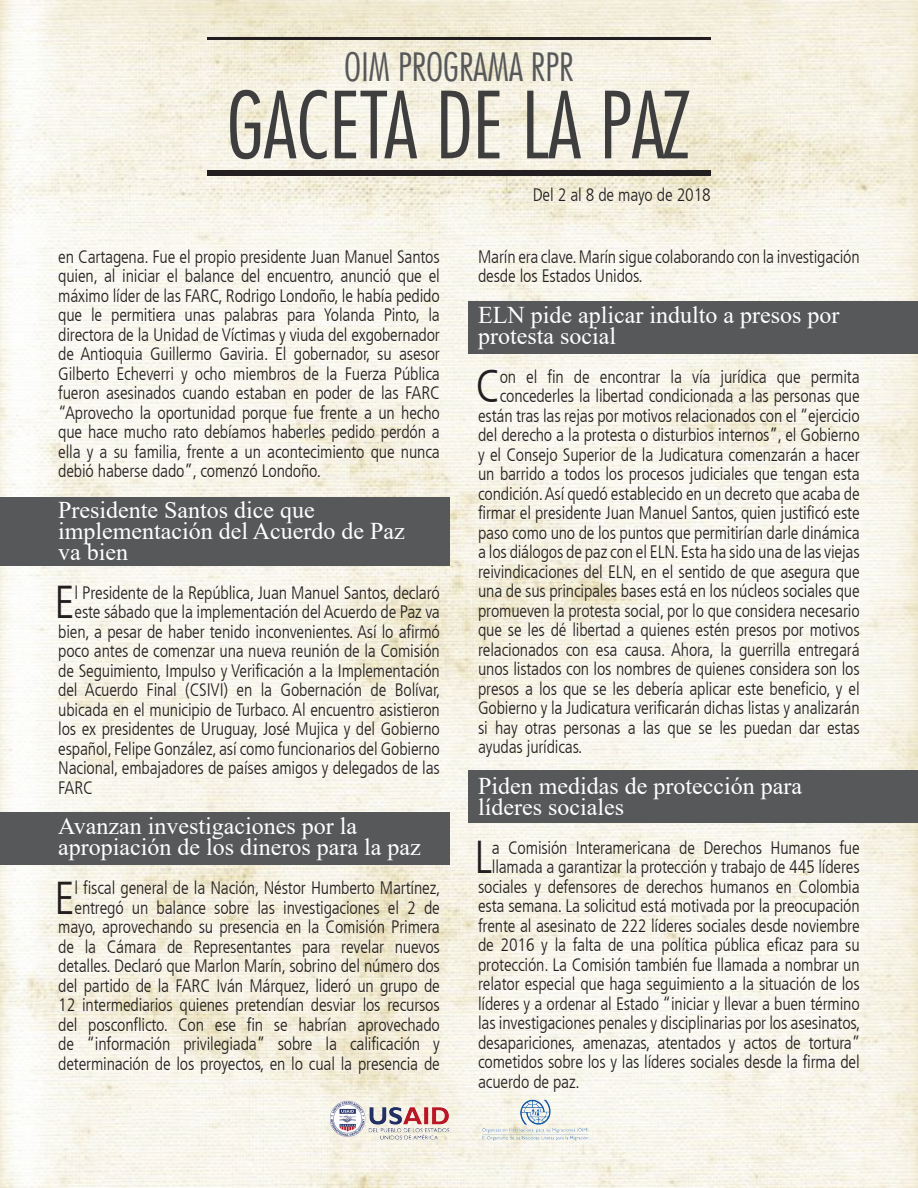
<style>
.page{position:relative;width:918px;height:1188px;background:#fff}
.page>*{position:absolute;margin:0;border:0;box-sizing:border-box;transform-origin:0 0}
.t1{font:300 condensed 89.7px "Futura LT";color:#3e3e3f}
.t2{font:300 condensed 45.9px "Frutiger LT";color:#231f20}
.t3{font:300 condensed 38.25px "Futura LT";color:#57585a}
.t4{font:24px/21px "Times New Roman";color:#fff}
.t5{font:300 condensed 18px/19.5px "Frutiger LT";letter-spacing:-.01em;color:#231f20;text-align:justify}
</style>
<div class="page">
<img style="left:0;top:0;width:917px;height:1188px">
<img style="left:322px;top:1086px;width:274px;height:68px">
<hr style="left:207px;top:37px;width:504px;height:3px;background:#231f20">
<div style="left:207px;top:171px;width:504px;height:5px;background:#231f20"></div>
<div style="left:0;top:497px;width:449px;height:69px;background:#57585a"></div>
<div style="left:0;top:812px;width:449px;height:53px;background:#57585a"></div>
<div style="left:469px;top:301px;width:449px;height:52px;background:#57585a"></div>
<div style="left:469px;top:771px;width:449px;height:52px;background:#57585a"></div>
<h3 class="t3" style="left:344px;top:44px;width:231px">OIM PROGRAMA RPR</h3>
<h1 class="t1" style="left:227px;top:72px;width:466px">GACETA DE LA PAZ</h1>
<p class="t5" style="left:58px;top:247px;width:383px">en Cartagena. Fue el propio presidente Juan Manuel Santos quien, al iniciar el balance del encuentro, anunció que el máximo líder de las FARC, Rodrigo Londoño, le había pedido que le permitiera unas palabras para Yolanda Pinto, la directora de la Unidad de Víctimas y viuda del exgobernador de Antioquia Guillermo Gaviria. El gobernador, su asesor Gilberto Echeverri y ocho miembros de la Fuerza Pública fueron asesinados cuando estaban en poder de las FARC “Aprovecho la oportunidad porque fue frente a un hecho que hace mucho rato debíamos haberles pedido perdón a ella y a su familia, frente a un acontecimiento que nunca debió haberse dado”, comenzó Londoño.</p>
<p class="t4" style="left:58px;top:498px;width:348px">Presidente Santos dice que implementación del Acuerdo de Paz</p>
<p class="t4" style="left:58px;top:540px;width:71px">va bien</p>
<p class="t2" style="left:55px;top:576px;width:22px">E</p>
<p class="t5" style="left:75px;top:583px;width:367px">l Presidente de la República, Juan Manuel Santos, declaró</p>
<p class="t5" style="left:75px;top:602px;width:367px">este sábado que la implementación del Acuerdo de Paz va</p>
<p class="t5" style="left:58px;top:622px;width:383px">bien, a pesar de haber tenido inconvenientes. Así lo afirmó</p>
<p class="t5" style="left:58px;top:641px;width:383px">poco antes de comenzar una nueva reunión de la Comisión</p>
<p class="t5" style="left:58px;top:661px;width:383px">de Seguimiento, Impulso y Verificación a la Implementación</p>
<p class="t5" style="left:58px;top:680px;width:384px">del Acuerdo Final (CSIVI) en la Gobernación de Bolívar,</p>
<p class="t5" style="left:58px;top:700px;width:383px">ubicada en el municipio de Turbaco. Al encuentro asistieron</p>
<p class="t5" style="left:58px;top:719px;width:383px">los ex presidentes de Uruguay, José Mujica y del Gobierno</p>
<p class="t5" style="left:58px;top:739px;width:383px">español, Felipe González, así como funcionarios del Gobierno</p>
<p class="t5" style="left:58px;top:758px;width:383px">Nacional, embajadores de países amigos y delegados de las</p>
<p class="t5" style="left:58px;top:778px;width:36px">FARC</p>
<p class="t4" style="left:58px;top:815px;width:364px">Avanzan investigaciones por la apropiación de los dineros para la paz</p>
<p class="t2" style="left:55px;top:872px;width:22px">E</p>
<p class="t5" style="left:58px;top:878px;width:384px;text-align:right">l fiscal general de la Nación, Néstor Humberto Martínez, entregó un balance sobre las investigaciones el 2 de mayo, aprovechando su presencia en la Comisión Primera de la Cámara de Representantes para revelar nuevos detalles. Declaró que Marlon Marín, sobrino del número dos del partido de la FARC Iván Márquez, lideró un grupo de 12 intermediarios quienes pretendían desviar los recursos del posconflicto. Con ese fin se habrían aprovechado de “información privilegiada” sobre la calificación y determinación de los proyectos, en lo cual la presencia de</p>
<p class="t5" style="left:533px;top:185px;width:179px">Del 2 al 8 de mayo de 2018</p>
<p class="t5" style="left:478px;top:247px;width:383px">Marín era clave. Marín sigue colaborando con la investigación desde los Estados Unidos.</p>
<p class="t4" style="left:478px;top:303px;width:363px">ELN pide aplicar indulto a presos por protesta social</p>
<p class="t2" style="left:476px;top:360px;width:26px">C</p>
<p class="t5" style="left:500px;top:367px;width:362px">on el fin de encontrar la vía jurídica que permita</p>
<p class="t5" style="left:500px;top:386px;width:362px">concederles la libertad condicionada a las personas que</p>
<p class="t5" style="left:478px;top:406px;width:383px">están tras las rejas por motivos relacionados con el “ejercicio</p>
<p class="t5" style="left:478px;top:425px;width:383px">del derecho a la protesta o disturbios internos”, el Gobierno</p>
<p class="t5" style="left:478px;top:445px;width:383px">y el Consejo Superior de la Judicatura comenzarán a hacer</p>
<p class="t5" style="left:478px;top:464px;width:383px">un barrido a todos los procesos judiciales que tengan esta</p>
<p class="t5" style="left:478px;top:484px;width:383px">condición. Así quedó establecido en un decreto que acaba de</p>
<p class="t5" style="left:478px;top:503px;width:383px">firmar el presidente Juan Manuel Santos, quien justificó este</p>
<p class="t5" style="left:478px;top:523px;width:383px">paso como uno de los puntos que permitirían darle dinámica</p>
<p class="t5" style="left:478px;top:542px;width:383px">a los diálogos de paz con el ELN. Esta ha sido una de las viejas</p>
<p class="t5" style="left:478px;top:562px;width:383px">reivindicaciones del ELN, en el sentido de que asegura que</p>
<p class="t5" style="left:478px;top:581px;width:383px">una de sus principales bases está en los núcleos sociales que</p>
<p class="t5" style="left:478px;top:601px;width:383px">promueven la protesta social, por lo que considera necesario</p>
<p class="t5" style="left:478px;top:620px;width:383px">que se les dé libertad a quienes estén presos por motivos</p>
<p class="t5" style="left:478px;top:640px;width:383px">relacionados con esa causa. Ahora, la guerrilla entregará</p>
<p class="t5" style="left:478px;top:659px;width:383px">unos listados con los nombres de quienes considera son los</p>
<p class="t5" style="left:478px;top:679px;width:383px">presos a los que se les debería aplicar este beneficio, y el</p>
<p class="t5" style="left:478px;top:698px;width:383px">Gobierno y la Judicatura verificarán dichas listas y analizarán</p>
<p class="t5" style="left:478px;top:718px;width:383px">si hay otras personas a las que se les puedan dar estas</p>
<p class="t5" style="left:478px;top:737px;width:106px">ayudas jurídicas.</p>
<p class="t4" style="left:478px;top:774px;width:325px">Piden medidas de protección para líderes sociales</p>
<p class="t2" style="left:474px;top:831px;width:19px">L</p>
<p class="t5" style="left:492px;top:838px;width:369px">a Comisión Interamericana de Derechos Humanos fue</p>
<p class="t5" style="left:492px;top:857px;width:369px">llamada a garantizar la protección y trabajo de 445 líderes</p>
<p class="t5" style="left:478px;top:877px;width:383px">sociales y defensores de derechos humanos en Colombia</p>
<p class="t5" style="left:478px;top:896px;width:383px">esta semana. La solicitud está motivada por la preocupación</p>
<p class="t5" style="left:478px;top:916px;width:383px">frente al asesinato de 222 líderes sociales desde noviembre</p>
<p class="t5" style="left:478px;top:935px;width:383px">de 2016 y la falta de una política pública eficaz para su</p>
<p class="t5" style="left:478px;top:955px;width:383px">protección. La Comisión también fue llamada a nombrar un</p>
<p class="t5" style="left:478px;top:974px;width:383px">relator especial que haga seguimiento a la situación de los</p>
<p class="t5" style="left:478px;top:994px;width:383px">líderes y a ordenar al Estado “iniciar y llevar a buen término</p>
<p class="t5" style="left:478px;top:1013px;width:384px">las investigaciones penales y disciplinarias por los asesinatos,</p>
<p class="t5" style="left:478px;top:1033px;width:384px">desapariciones, amenazas, atentados y actos de tortura”</p>
<p class="t5" style="left:478px;top:1052px;width:383px">cometidos sobre los y las líderes sociales desde la firma del</p>
<p class="t5" style="left:478px;top:1072px;width:103px">acuerdo de paz.</p>
</div>
